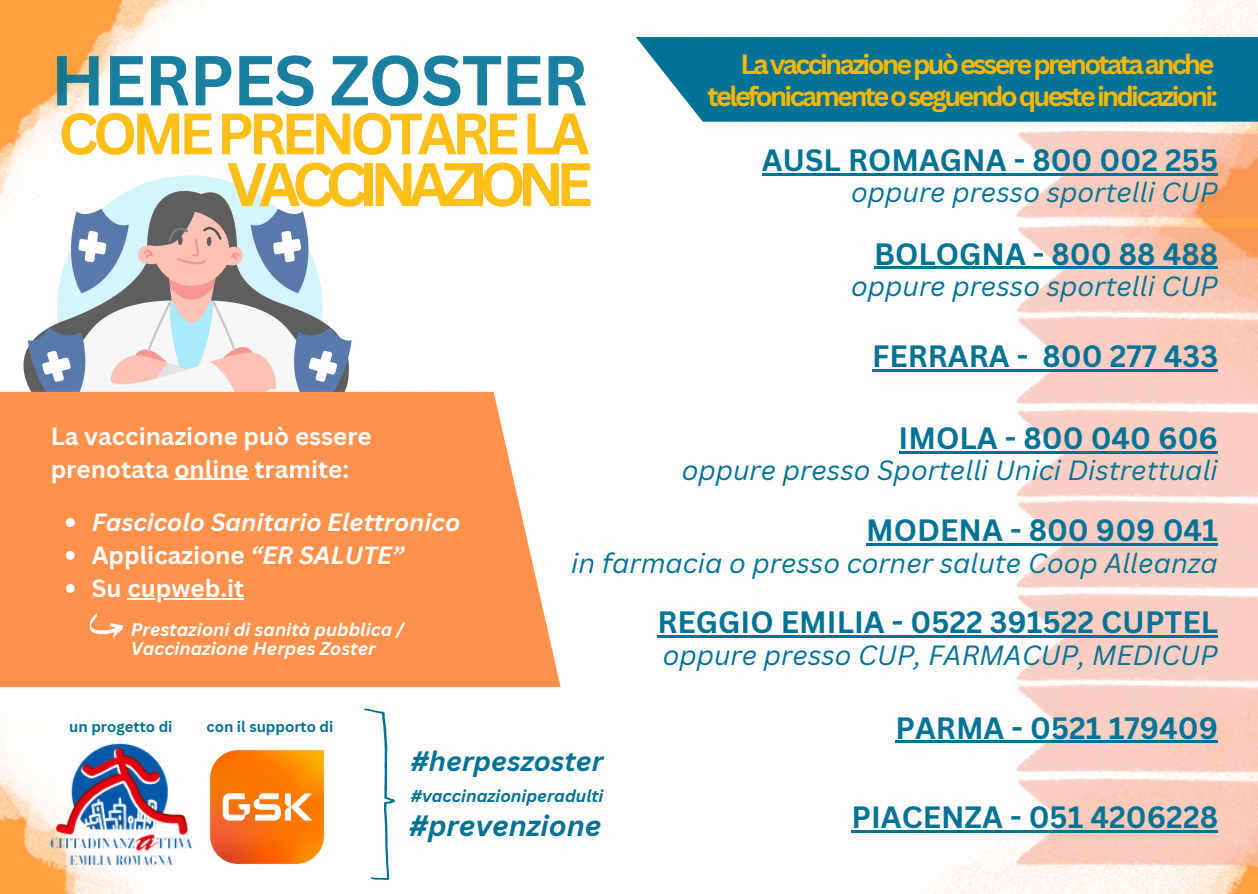
<style>
.page{position:relative;width:1258px;height:894px;background:#fff}
.page>*{position:absolute;margin:0;border:0;box-sizing:border-box;transform-origin:0 0}
.t1{font:700 69px "Canva Sans";letter-spacing:-.02em;color:#007296}
.t2{font:700 60px "Canva Sans";letter-spacing:-.14em;color:#ffb800}
.t3{font:700 57px "Canva Sans";letter-spacing:-.095em;color:#ffb800}
.t4{font:700 30px "Canva Sans";color:#007296}
.t5{font:italic 700 28.5px "Canva Sans";color:#007296}
.t6{font:italic 700 27.3px "Canva Sans";color:#007296}
.t7{font:italic 27px "Canva Sans";color:#007296}
.t8{font:700 27px "Canva Sans";letter-spacing:-.1em;color:#ffb800}
.t9{font:700 24.3px "Canva Sans";color:#fff}
.t10{font:italic 700 24.3px "Canva Sans";color:#fff}
.t11{font:italic 700 17.7px "Canva Sans";color:#fff}
.t12{font:italic 700 16.8px "Canva Sans";color:#007296}
.t13{font:700 14.7px "Canva Sans";color:#007296}
.s1{font-style:italic}
</style>
<div class="page">
<img style="left:0;top:0;width:1258px;height:893px">
<img style="left:0;top:164px;width:403px;height:228px">
<div style="left:0;top:392px;width:561px;height:294px;background:#ff914d"></div>
<div style="left:636px;top:37px;width:622px;height:85px;background:#007296"></div>
<img style="left:995px;top:122px;width:263px;height:94px">
<img style="left:995px;top:216px;width:263px;height:91px">
<img style="left:995px;top:307px;width:263px;height:93px">
<img style="left:995px;top:400px;width:263px;height:91px">
<img style="left:995px;top:491px;width:263px;height:93px">
<img style="left:995px;top:584px;width:263px;height:91px">
<img style="left:995px;top:675px;width:263px;height:93px">
<img style="left:995px;top:768px;width:263px;height:115px">
<img style="left:35px;top:722px;width:171px;height:171px">
<svg style="left:364px;top:708px;width:31px;height:171px"></svg>
<img style="left:184px;top:723px;width:166px;height:166px">
<svg style="left:89px;top:613px;width:34px;height:25px"></svg>
<hr style="left:762px;top:173px;width:270px;height:2px;background:#007296">
<hr style="left:1032px;top:173px;width:186px;height:2px;background:#007296">
<hr style="left:874px;top:267px;width:177px;height:2px;background:#007296">
<hr style="left:1051px;top:267px;width:167px;height:2px;background:#007296">
<hr style="left:872px;top:369px;width:156px;height:2px;background:#007296">
<svg style="left:1028px;top:369px;width:14px;height:2px"></svg>
<hr style="left:1042px;top:369px;width:176px;height:2px;background:#007296">
<hr style="left:866px;top:543px;width:162px;height:2px;background:#007296">
<hr style="left:1028px;top:543px;width:190px;height:2px;background:#007296">
<hr style="left:657px;top:635px;width:253px;height:2px;background:#007296">
<hr style="left:910px;top:635px;width:308px;height:2px;background:#007296">
<hr style="left:895px;top:740px;width:135px;height:2px;background:#007296">
<hr style="left:1030px;top:740px;width:188px;height:2px;background:#007296">
<svg style="left:66px;top:518px;width:9px;height:9px"></svg>
<svg style="left:66px;top:551px;width:9px;height:8px"></svg>
<svg style="left:66px;top:584px;width:9px;height:8px"></svg>
<hr style="left:127px;top:597px;width:117px;height:2px;background:#fff">
<hr style="left:174px;top:478px;width:75px;height:2px;background:#fff">
<hr style="left:851px;top:830px;width:178px;height:2px;background:#007296">
<hr style="left:1029px;top:830px;width:189px;height:2px;background:#007296">
<hr style="left:898px;top:451px;width:125px;height:2px;background:#007296">
<hr style="left:1023px;top:451px;width:195px;height:2px;background:#007296">
<h1 class="t1" style="left:51px;top:32px;width:539px">HERPES ZOSTER</h1>
<h3 class="t3" style="left:58px;top:93px;width:532px">COMEPRENOTARELA</h3>
<h2 class="t2" style="left:227px;top:142px;width:367px">VACCINAZIONE</h2>
<p class="t9" style="left:51px;top:418px;width:323px">La vaccinazione può essere</p>
<p class="t9" style="left:51px;top:451px;width:300px">prenotata online tramite:</p>
<p class="t8" style="left:740px;top:45px;width:475px">Lavaccinazionepuòessereprenotataanche</p>
<p class="t8" style="left:707px;top:77px;width:512px">telefonicamenteoseguendoquesteindicazioni:</p>
<p class="t4" style="left:762px;top:139px;width:458px">AUSL ROMAGNA - 800 002 255</p>
<p class="t7" style="left:851px;top:173px;width:368px">oppure presso sportelli CUP</p>
<p class="t4" style="left:874px;top:232px;width:345px">BOLOGNA - 800 88 488</p>
<p class="t7" style="left:851px;top:267px;width:368px">oppure presso sportelli CUP</p>
<p class="t4" style="left:872px;top:335px;width:347px">FERRARA - 800 277 433</p>
<p class="t4" style="left:898px;top:416px;width:321px">IMOLA - 800 040 606</p>
<p class="t7" style="left:682px;top:451px;width:538px">oppure presso Sportelli Unici Distrettuali</p>
<p class="t10" style="left:92px;top:504px;width:370px">Fascicolo Sanitario Elettronico</p>
<p class="t9" style="left:92px;top:537px;width:314px">Applicazione <span class="s1">“ER SALUTE”</span></p>
<p class="t9" style="left:92px;top:570px;width:154px">Su cupweb.it</p>
<p class="t11" style="left:131px;top:616px;width:275px">Prestazioni di sanità pubblica /</p>
<p class="t11" style="left:131px;top:636px;width:246px">Vaccinazione Herpes Zoster</p>
<p class="t13" style="left:69px;top:715px;width:105px">un progetto di</p>
<p class="t13" style="left:207px;top:715px;width:128px">con il supporto di</p>
<p class="t4" style="left:866px;top:509px;width:353px">MODENA - 800 909 041</p>
<p class="t7" style="left:571px;top:544px;width:648px">in farmacia o presso corner salute Coop Alleanza</p>
<p class="t4" style="left:657px;top:601px;width:562px">REGGIO EMILIA - 0522 391522 CUPTEL</p>
<p class="t7" style="left:663px;top:635px;width:556px">oppure presso CUP, FARMACUP, MEDICUP</p>
<p class="t4" style="left:895px;top:706px;width:324px">PARMA - 0521 179409</p>
<p class="t6" style="left:411px;top:741px;width:194px">#herpeszoster</p>
<p class="t12" style="left:411px;top:783px;width:194px">#vaccinazioniperadulti</p>
<p class="t5" style="left:409px;top:805px;width:194px">#prevenzione</p>
<p class="t4" style="left:851px;top:796px;width:368px">PIACENZA - 051 4206228</p>
</div>
